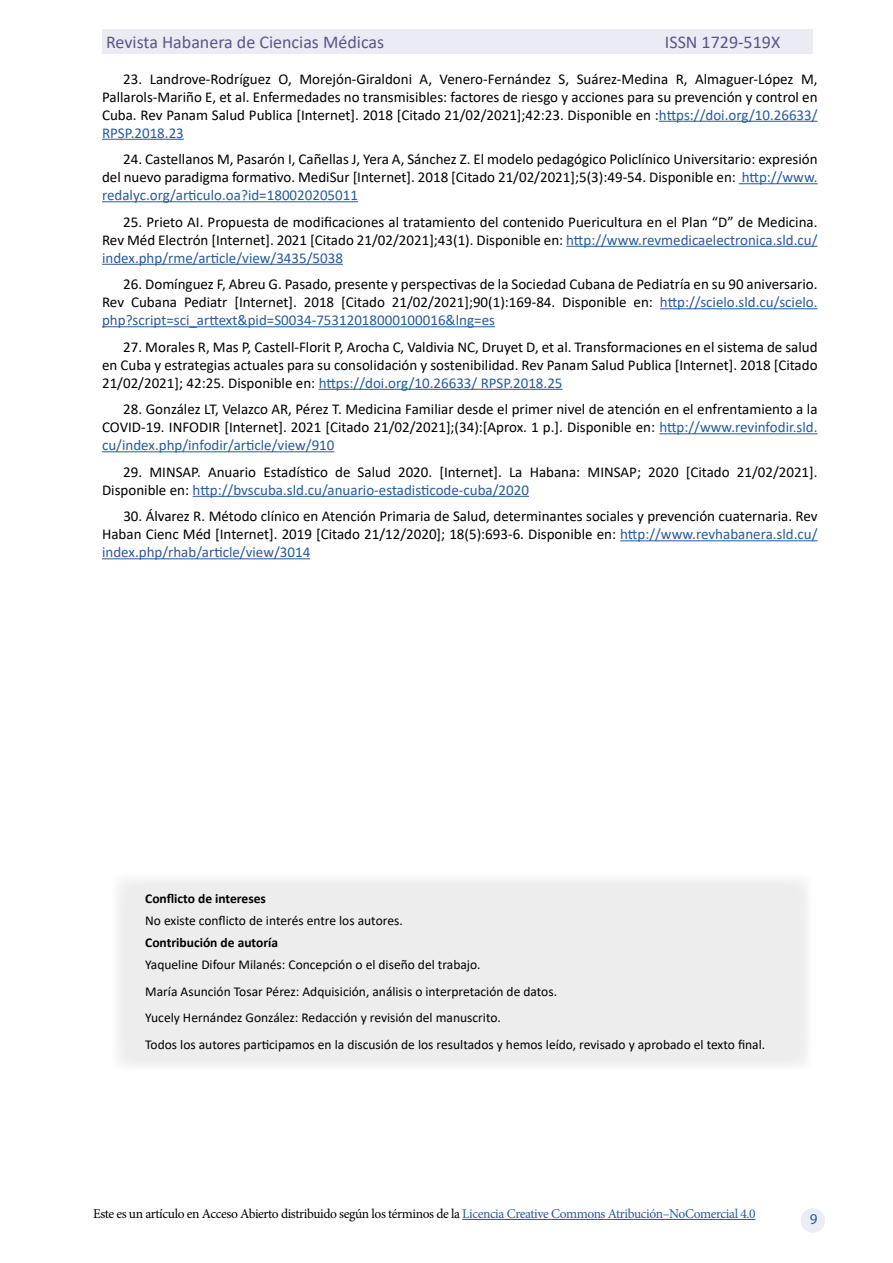
<style>
.page{position:relative;width:893px;height:1263px;background:#fff}
.page>*{position:absolute;margin:0;border:0;box-sizing:border-box;transform-origin:0 0}
.t1{font:18px "Calibri";color:#5a5787}
.t2{font:15px/18px "Calibri";color:#000;text-align:justify}
.t3{font:15px "Myriad Pro";color:#275b9b}
.t4{font:13.5px/26.5px "Calibri";color:#000}
.t5{font:13.5px "Minion Pro";letter-spacing:-.03em;color:#000}
.t6{font:700 13.5px "Calibri";color:#000}
.s1{color:#275b9b}
</style>
<div class="page">
<div style="left:102px;top:30px;width:711px;height:24px;background:#ebebf3"></div>
<hr style="left:462px;top:1219px;width:294px;height:1px;background:#275b9b">
<div style="left:801px;top:1208px;width:24px;height:25px;background:#eaecf6;border-radius:50%"></div>
<hr style="left:659px;top:121px;width:159px;height:1px;background:#275b9b">
<hr style="left:102px;top:139px;width:82px;height:1px;background:#275b9b">
<hr style="left:739px;top:183px;width:79px;height:1px;background:#275b9b">
<hr style="left:102px;top:201px;width:256px;height:1px;background:#275b9b">
<hr style="left:566px;top:246px;width:252px;height:1px;background:#275b9b">
<hr style="left:102px;top:264px;width:241px;height:1px;background:#275b9b">
<hr style="left:660px;top:308px;width:158px;height:1px;background:#275b9b">
<hr style="left:102px;top:326px;width:393px;height:1px;background:#275b9b">
<hr style="left:319px;top:389px;width:244px;height:1px;background:#275b9b">
<hr style="left:659px;top:433px;width:159px;height:1px;background:#275b9b">
<hr style="left:102px;top:451px;width:232px;height:1px;background:#275b9b">
<hr style="left:193px;top:496px;width:336px;height:1px;background:#275b9b">
<hr style="left:620px;top:540px;width:198px;height:1px;background:#275b9b">
<hr style="left:102px;top:558px;width:208px;height:1px;background:#275b9b">
<div style="left:118px;top:880px;width:689px;height:186px;background:#ededed"></div>
<p class="t1" style="left:106px;top:29px;width:280px">Revista Habanera de Ciencias Médicas</p>
<p class="t1" style="left:665px;top:29px;width:117px">ISSN 1729-519X</p>
<p class="t2" style="left:102px;top:69px;width:717px;text-indent:21px">23. Landrove-Rodríguez O, Morejón-Giraldoni A, Venero-Fernández S, Suárez-Medina R, Almaguer-López M, Pallarols-Mariño E, et al. Enfermedades no transmisibles: factores de riesgo y acciones para su prevención y control en Cuba. Rev Panam Salud Publica [Internet]. 2018 [Citado 21/02/2021];42:23. Disponible en :<span class="s1">https://doi.org/10.26633/ RPSP.2018.23</span></p>
<p class="t2" style="left:102px;top:150px;width:717px;text-indent:21px">24. Castellanos M, Pasarón I, Cañellas J, Yera A, Sánchez Z. El modelo pedagógico Policlínico Universitario: expresión del nuevo paradigma formativo. MediSur [Internet]. 2018 [Citado 21/02/2021];5(3):49-54. Disponible en: <span class="s1">http://www. redalyc.org/articulo.oa?id=180020205011</span></p>
<p class="t2" style="left:102px;top:212px;width:717px;text-indent:21px">25. Prieto AI. Propuesta de modificaciones al tratamiento del contenido Puericultura en el Plan “D” de Medicina.<br>Rev Méd Electrón [Internet]. 2021 [Citado 21/02/2021];43(1). Disponible en: <span class="s1">http://www.revmedicaelectronica.sld.cu/ index.php/rme/article/view/3435/5038</span></p>
<p class="t2" style="left:102px;top:275px;width:717px;text-indent:21px">26. Domínguez F, Abreu G. Pasado, presente y perspectivas de la Sociedad Cubana de Pediatría en su 90 aniversario.<br>Rev Cubana Pediatr [Internet]. 2018 [Citado 21/02/2021];90(1):169-84. Disponible en: <span class="s1">http://scielo.sld.cu/scielo. php?script=sci_arttext&amp;pid=S0034-75312018000100016&amp;lng=es</span></p>
<p class="t2" style="left:102px;top:337px;width:717px;text-indent:21px">27. Morales R, Mas P, Castell-Florit P, Arocha C, Valdivia NC, Druyet D, et al. Transformaciones en el sistema de salud en Cuba y estrategias actuales para su consolidación y sostenibilidad. Rev Panam Salud Publica [Internet]. 2018 [Citado 21/02/2021]; 42:25. Disponible en: <span class="s1">https://doi.org/10.26633/ RPSP.2018.25</span></p>
<p class="t2" style="left:102px;top:400px;width:717px;text-indent:21px">28. González LT, Velazco AR, Pérez T. Medicina Familiar desde el primer nivel de atención en el enfrentamiento a la COVID-19. INFODIR [Internet]. 2021 [Citado 21/02/2021];(34):[Aprox. 1 p.]. Disponible en: <span class="s1">http://www.revinfodir.sld. cu/index.php/infodir/article/view/910</span></p>
<p class="t2" style="left:102px;top:462px;width:717px;text-indent:21px">29. MINSAP. Anuario Estadístico de Salud 2020. [Internet]. La Habana: MINSAP; 2020 [Citado 21/02/2021].<br>Disponible en: <span class="s1">http://bvscuba.sld.cu/anuario-estadisticode-cuba/2020</span></p>
<p class="t2" style="left:102px;top:507px;width:717px;text-indent:21px">30. Álvarez R. Método clínico en Atención Primaria de Salud, determinantes sociales y prevención cuaternaria. Rev Haban Cienc Méd [Internet]. 2019 [Citado 21/12/2020]; 18(5):693-6. Disponible en: <span class="s1">http://www.revhabanera.sld.cu/ index.php/rhab/article/view/3014</span></p>
<p class="t6" style="left:145px;top:888px;width:122px">Conflicto de intereses</p>
<p class="t4" style="left:145px;top:907px;width:259px">No existe conflicto de interés entre los autores.</p>
<p class="t6" style="left:145px;top:933px;width:134px">Contribución de autoría</p>
<p class="t4" style="left:145px;top:951px;width:621px">Yaqueline Difour Milanés: Concepción o el diseño del trabajo.<br>María Asunción Tosar Pérez: Adquisición, análisis o interpretación de datos.<br>Yucely Hernández González: Redacción y revisión del manuscrito.<br>Todos los autores participamos en la discusión de los resultados y hemos leído, revisado y aprobado el texto final.</p>
<p class="t5" style="left:93px;top:1205px;width:664px">Este es un artículo en Acceso Abierto distribuido según los términos de la <span class="s1">Licencia Creative Commons Atribución–NoComercial 4.0</span></p>
<p class="t3" style="left:810px;top:1210px;width:9px">9</p>
</div>
